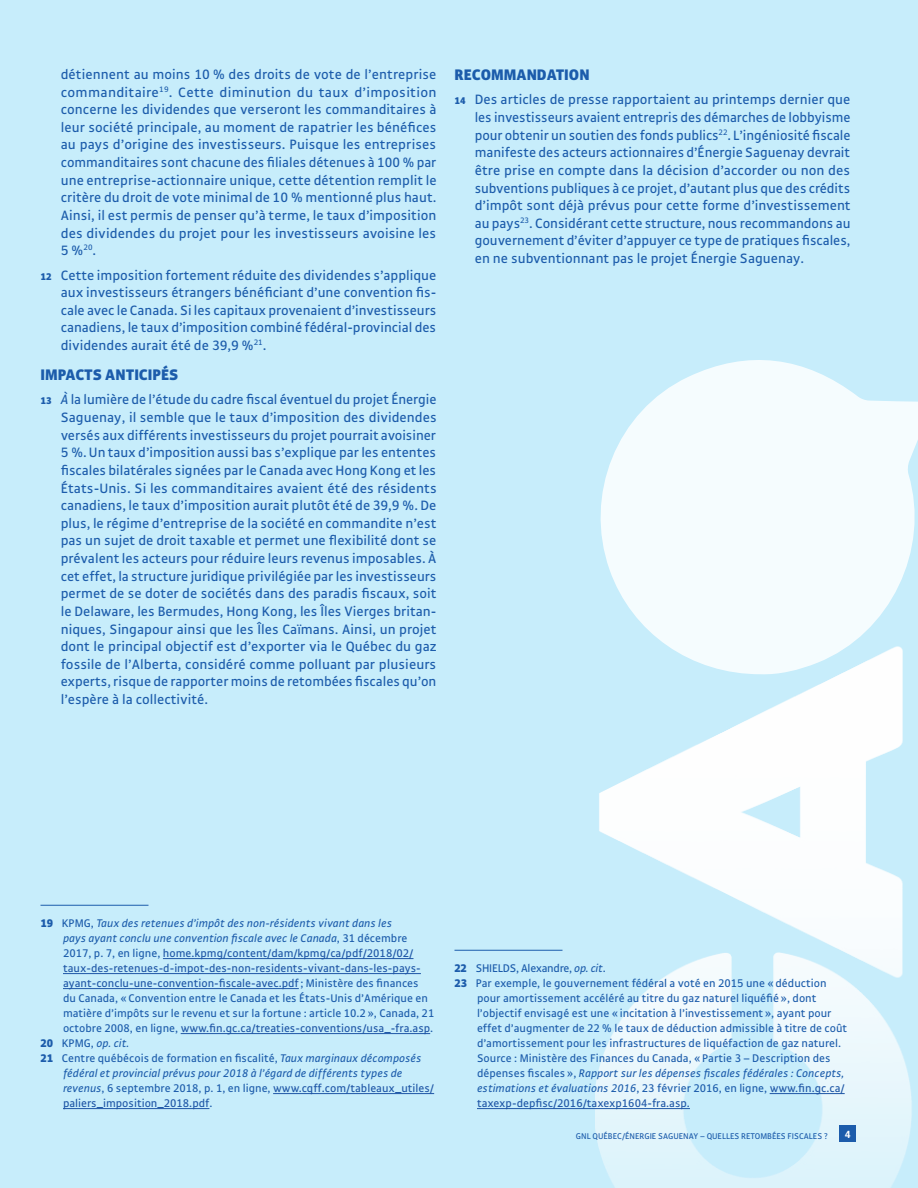
<style>
.page{position:relative;width:918px;height:1188px;background:#c7edfb}
.page>*{position:absolute;margin:0;border:0;box-sizing:border-box;transform-origin:0 0}
.t1{font:900 16.5px "Gak Sans";color:#1c5cab}
.t2{font:14.7px/17.7px "Gak Sans";color:#1c5cab;text-align:justify}
.t3{font:12px "Gak Sans";color:#1c5cab}
.t4{font:12px "Gak Sans";color:#1e56a6}
.t5{font:italic 12px "Gak Sans";color:#1c5cab}
.t6{font:12px "Gak Sans";letter-spacing:-.02em;color:#1c5cab}
.t7{font:700 11.25px "Gak Sans";color:#fff}
.t8{font:9px "Gak Sans";color:#1c5cab}
.s1{font-weight:900;font-size:10.5px}
.s2{font-style:italic}
.s3{font-weight:900;font-style:normal}
.s4{font-style:normal}
.s5{color:#1c5cab}
.s6{font-weight:900}
.s7{font-style:italic;color:#1c5cab}
.s8{font-style:normal;color:#1e56a6}
</style>
<div class="page">
<img style="left:595px;top:675px;width:317px;height:513px">
<svg style="left:600px;top:360px;width:318px;height:315px;fill:#f5fcfe"></svg>
<div style="left:840px;top:1126px;width:16px;height:16px;background:#1c5cab"></div>
<hr style="left:40px;top:905px;width:108px;height:1px;background:#1c5cab">
<hr style="left:163px;top:958px;width:251px;height:1px;background:#1e56a6">
<hr style="left:63px;top:973px;width:358px;height:1px;background:#1e56a6">
<hr style="left:63px;top:988px;width:236px;height:1px;background:#1e56a6">
<hr style="left:181px;top:1033px;width:249px;height:1px;background:#1e56a6">
<hr style="left:273px;top:1093px;width:161px;height:1px;background:#1e56a6">
<hr style="left:63px;top:1108px;width:146px;height:1px;background:#1e56a6">
<hr style="left:454px;top:950px;width:108px;height:1px;background:#1c5cab">
<hr style="left:770px;top:1093px;width:75px;height:1px;background:#1e56a6">
<hr style="left:477px;top:1108px;width:213px;height:1px;background:#1e56a6">
<p class="t2" style="left:61px;top:65px;width:377px">détiennent au moins 10 % des droits de vote de l’entreprise commanditaire<sup>19</sup>. Cette diminution du taux d’imposition concerne les dividendes que verseront les commanditaires à leur société principale, au moment de rapatrier les bénéfices au pays d’origine des investisseurs. Puisque les entreprises commanditaires sont chacune des filiales détenues à 100 % par une entreprise-actionnaire unique, cette détention remplit le critère du droit de vote minimal de 10 % mentionné plus haut.<br>Ainsi, il est permis de penser qu’à terme, le taux d’imposition des dividendes du projet pour les investisseurs avoisine les 5 %<sup>20</sup>.</p>
<p class="t2" style="left:61px;top:266px;width:377px;text-indent:-20px"><span class="s1">12</span> Cette imposition fortement réduite des dividendes s’applique aux investisseurs étrangers bénéficiant d’une convention fis&shy;cale avec le Canada. Si les capitaux provenaient d’investisseurs canadiens, le taux d’imposition combiné fédéral-provincial des dividendes aurait été de 39,9 %<sup>21</sup>.</p>
<p class="t1" style="left:40px;top:365px;width:139px">IMPACTS ANTICIPÉS</p>
<p class="t2" style="left:61px;top:391px;width:377px;text-indent:-20px"><span class="s1">13</span> <span class="s2">À</span> la lumière de l’étude du cadre fiscal éventuel du projet Énergie Saguenay, il semble que le taux d’imposition des dividendes versés aux différents investisseurs du projet pourrait avoisiner 5 %. Un taux d’imposition aussi bas s’explique par les ententes fiscales bilatérales signées par le Canada avec Hong Kong et les États-Unis. Si les commanditaires avaient été des résidents canadiens, le taux d’imposition aurait plutôt été de 39,9 %. De plus, le régime d’entreprise de la société en commandite n’est pas un sujet de droit taxable et permet une flexibilité dont se prévalent les acteurs pour réduire leurs revenus imposables. À cet effet, la structure juridique privilégiée par les investisseurs permet de se doter de sociétés dans des paradis fiscaux, soit le Delaware, les Bermudes, Hong Kong, les Îles Vierges britan&shy;niques, Singapour ainsi que les Îles Caïmans. Ainsi, un projet dont le principal objectif est d’exporter via le Québec du gaz fossile de l’Alberta, considéré comme polluant par plusieurs experts, risque de rapporter moins de retombées fiscales qu’on l’espère à la collectivité.</p>
<p class="t1" style="left:454px;top:65px;width:137px">RECOMMANDATION</p>
<p class="t2" style="left:475px;top:91px;width:377px;text-indent:-20px"><span class="s1">14</span> Des articles de presse rapportaient au printemps dernier que les investisseurs avaient entrepris des démarches de lobbyisme pour obtenir un soutien des fonds publics<sup>22</sup>. L’ingéniosité fiscale manifeste des acteurs actionnaires d’Énergie Saguenay devrait être prise en compte dans la décision d’accorder ou non des subventions publiques à ce projet, d’autant plus que des crédits d’impôt sont déjà prévus pour cette forme d’investissement au pays<sup>23</sup>. Considérant cette structure, nous recommandons au gouvernement d’éviter d’appuyer ce type de pratiques fiscales, en ne subventionnant pas le projet Énergie Saguenay.</p>
<p class="t5" style="left:40px;top:917px;width:353px"><span class="s3">19</span> <span class="s4">KPMG,</span> Taux des retenues d’impôt des non-résidents vivant dans les</p>
<p class="t5" style="left:63px;top:932px;width:346px">pays ayant conclu une convention fiscale avec le Canada<span class="s4">, 31 décembre</span></p>
<p class="t4" style="left:63px;top:947px;width:352px"><span class="s5">2017, p. 7, en ligne,</span> home.kpmg/content/dam/kpmg/ca/pdf/2018/02/</p>
<p class="t4" style="left:63px;top:962px;width:359px">taux-des-retenues-d-impot-des-non-residents-vivant-dans-les-pays-</p>
<p class="t4" style="left:63px;top:977px;width:357px">ayant-conclu-une-convention-fiscale-avec.pdf<span class="s5">; Ministère des finances</span></p>
<p class="t3" style="left:63px;top:992px;width:366px">du Canada, « Convention entre le Canada et les États-Unis d’Amérique en</p>
<p class="t3" style="left:63px;top:1007px;width:373px">matière d’impôts sur le revenu et sur la fortune : article 10.2», Canada, 21</p>
<p class="t4" style="left:63px;top:1022px;width:372px"><span class="s5">octobre 2008, en ligne,</span> www.fin.gc.ca/treaties-conventions/usa_-fra.asp<span class="s5">.</span></p>
<p class="t5" style="left:40px;top:1037px;width:90px"><span class="s3">20</span> <span class="s4">KPMG,</span> op. cit.</p>
<p class="t3" style="left:40px;top:1052px;width:383px"><span class="s6">21</span> Centre québécois de formation en fiscalité, <span class="s2">Taux marginaux décomposés</span></p>
<p class="t5" style="left:63px;top:1067px;width:341px">fédéral et provincial prévus pour 2018 à l’égard de différents types de</p>
<p class="t4" style="left:63px;top:1082px;width:373px"><span class="s7">revenus</span><span class="s5">, 6 septembre 2018, p. 1, en ligne,</span> www.cqff.com/tableaux_utiles/</p>
<p class="t4" style="left:63px;top:1097px;width:151px">paliers_imposition_2018.pdf<span class="s5">.</span></p>
<p class="t6" style="left:454px;top:962px;width:153px"><span class="s6">22</span> SHIELDS, Alexandre, <span class="s2">op. cit</span>.</p>
<p class="t3" style="left:454px;top:977px;width:374px"><span class="s6">23</span> Par exemple, le gouvernement fédéral a voté en 2015 une «déduction</p>
<p class="t3" style="left:477px;top:992px;width:341px">pour amortissement accéléré au titre du gaz naturel liquéfié», dont</p>
<p class="t3" style="left:477px;top:1007px;width:356px">l’objectif envisagé est une «incitation à l’investissement», ayant pour</p>
<p class="t3" style="left:477px;top:1022px;width:372px">effet d’augmenter de 22 % le taux de déduction admissible à titre de coût</p>
<p class="t3" style="left:477px;top:1037px;width:366px">d’amortissement pour les infrastructures de liquéfaction de gaz naturel.</p>
<p class="t3" style="left:477px;top:1052px;width:355px">Source : Ministère des Finances du Canada, «Partie 3 – Description des</p>
<p class="t5" style="left:477px;top:1067px;width:369px"><span class="s4">dépenses fiscales»,</span> Rapport sur les dépenses fiscales fédérales : Concepts,</p>
<p class="t5" style="left:477px;top:1082px;width:369px">estimations et évaluations 2016<span class="s4">, 23 février 2016, en ligne,</span> <span class="s8">www.fin.gc.ca/</span></p>
<p class="t4" style="left:477px;top:1097px;width:214px">taxexp-depfisc/2016/taxexp1604-fra.asp.</p>
<p class="t8" style="left:576px;top:1131px;width:253px">GNL Québec/Én ergie Saguenay – Quelles retombées fiscales ?</p>
<p class="t7" style="left:845px;top:1128px;width:7px">4</p>
</div>
